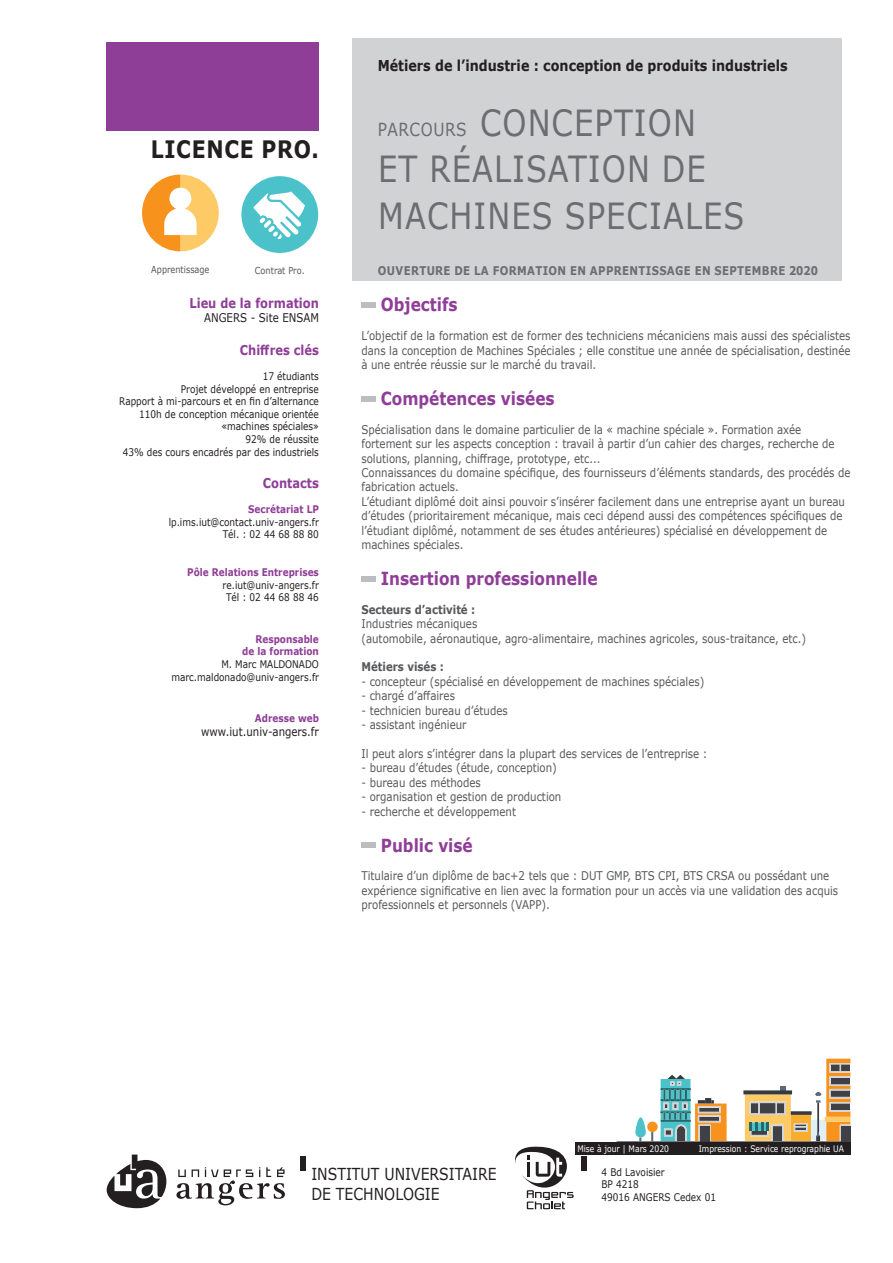
<style>
.page{position:relative;width:893px;height:1263px;background:#fff}
.page>*{position:absolute;margin:0;border:0;box-sizing:border-box;transform-origin:0 0}
.t1{font:36px/46.5px "Verdana";letter-spacing:.035em;color:#6c6d70;scale:.85 1}
.t2{font:700 24px "Verdana";letter-spacing:.035em;color:#231f20;scale:.85 1}
.t3{font:700 18px "Verdana";color:#8f3e97;scale:.85 1}
.t4{font:16.5px/20.1px "Verdana";color:#231f20;scale:.85 1}
.t5{font:700 15px "Verdana";color:#231f20;scale:.85 1}
.t6{font:700 13.5px "Verdana";color:#8f3e97;scale:.85 1}
.t7{font:12px/14.4px "Verdana";color:#57585a;scale:.85 1}
.t8{font:700 12px "Verdana";letter-spacing:.035em;color:#6c6d70;scale:.85 1}
.t9{font:12px "Verdana";color:#231f20;scale:.85 1}
.t10{font:700 12px "Verdana";color:#57585a;scale:.85 1}
.t11{font:10.5px/12.6px "Verdana";color:#231f20;text-align:right;scale:.85 1}
.t12{font:700 10.5px/12.6px "Verdana";color:#8f3e97;text-align:right;scale:.85 1}
.t13{font:9.6px "Verdana";color:#57585a;scale:.85 1}
.t14{font:9px "Verdana";color:#fff;scale:.85 1}
.s1{font-size:18px}
</style>
<div class="page">
<div style="left:106px;top:43px;width:213px;height:88px;background:#8f3e97"></div>
<svg style="left:176px;top:1167px;width:109px;height:38px"></svg>
<svg style="left:107px;top:1154px;width:59px;height:54px"></svg>
<div style="left:300px;top:1156px;width:6px;height:14px;background:#231f20"></div>
<div style="left:581px;top:1156px;width:6px;height:14px;background:#231f20"></div>
<svg style="left:617px;top:1059px;width:233px;height:83px"></svg>
<div style="left:841px;top:1126px;width:9px;height:15px;background:#404146"></div>
<svg style="left:515px;top:1146px;width:59px;height:63px"></svg>
<div style="left:575px;top:1142px;width:275px;height:12px;background:#231f20"></div>
<div style="left:353px;top:38px;width:489px;height:243px;background:#d1d2d4"></div>
<div style="left:361px;top:302px;width:15px;height:6px;background:#bcbdc0"></div>
<div style="left:361px;top:396px;width:15px;height:6px;background:#bcbdc0"></div>
<div style="left:361px;top:576px;width:15px;height:6px;background:#bcbdc0"></div>
<div style="left:361px;top:842px;width:15px;height:6px;background:#bcbdc0"></div>
<div style="left:241px;top:176px;width:77px;height:77px;background:#4bc2c9;border-radius:50%"></div>
<svg style="left:251px;top:191px;width:54px;height:50px"></svg>
<svg style="left:142px;top:175px;width:77px;height:76px"></svg>
<h2 class="t2" style="left:151px;top:132px;width:199px">LICENCE PRO.</h2>
<p class="t13" style="left:151px;top:263px;width:70px">Apprentissage</p>
<p class="t13" style="left:255px;top:264px;width:60px">Contrat Pro.</p>
<p class="t6" style="left:189px;top:293px;width:154px">Lieu de la formation</p>
<p class="t9" style="left:204px;top:310px;width:137px">ANGERS - Site ENSAM</p>
<p class="t6" style="left:240px;top:340px;width:94px">Chiffres clés</p>
<p class="t11" style="left:119px;top:370px;width:236px">17 étudiants<br>Projet développé en entreprise<br>Rapport à mi-parcours et en fin d’alternance<br>110h de conception mécanique orientée «machines spéciales»<br>92% de réussite<br>43% des cours encadrés par des industriels</p>
<p class="t6" style="left:263px;top:473px;width:67px">Contacts</p>
<p class="t12" style="left:248px;top:503px;width:85px">Secrétariat LP</p>
<p class="t11" style="left:169px;top:516px;width:178px">lp.ims.iut@contact.univ-angers.fr<br>Tél. : 02 44 68 88 80</p>
<p class="t12" style="left:187px;top:566px;width:156px">Pôle Relations Entreprises</p>
<p class="t11" style="left:223px;top:579px;width:115px;text-align:center">re.iut@univ-angers.fr<br>Tél : 02 44 68 88 46</p>
<p class="t12" style="left:242px;top:632px;width:92px">Responsable de la formation</p>
<p class="t11" style="left:171px;top:658px;width:175px">M. Marc MALDONADO marc.maldonado@univ-angers.fr</p>
<p class="t12" style="left:255px;top:712px;width:77px">Adresse web</p>
<p class="t9" style="left:201px;top:724px;width:140px">www.iut.univ-angers.fr</p>
<p class="t5" style="left:378px;top:55px;width:484px">Métiers de l’industrie : conception de produits industriels</p>
<h1 class="t1" style="left:378px;top:99px;width:433px"><span class="s1">PARCOURS</span> CONCEPTION<br>ET RÉALISATION DE<br>MACHINES SPECIALES</h1>
<p class="t8" style="left:378px;top:262px;width:519px">OUVERTURE DE LA FORMATION EN APPRENTISSAGE EN SEPTEMBRE 2020</p>
<h3 class="t3" style="left:381px;top:292px;width:92px">Objectifs</h3>
<p class="t7" style="left:361px;top:329px;width:577px;text-align:justify">L’objectif de la formation est de former des techniciens mécaniciens mais aussi des spécialistes dans la conception de Machines Spéciales ; elle constitue une année de spécialisation, destinée à une entrée réussie sur le marché du travail.</p>
<h3 class="t3" style="left:381px;top:386px;width:206px">Compétences visées</h3>
<p class="t7" style="left:361px;top:422px;width:577px">Spécialisation dans le domaine particulier de la « machine spéciale ». Formation axée fortement sur les aspects conception : travail à partir d’un cahier des charges, recherche de solutions, planning, chiffrage, prototype, etc...<br>Connaissances du domaine spécifique, des fournisseurs d’éléments standards, des procédés de fabrication actuels.<br>L’étudiant diplômé doit ainsi pouvoir s’insérer facilement dans une entreprise ayant un bureau d’études (prioritairement mécanique, mais ceci dépend aussi des compétences spécifiques de l’étudiant diplômé, notamment de ses études antérieures) spécialisé en développement de machines spéciales.</p>
<h3 class="t3" style="left:381px;top:566px;width:257px">Insertion professionnelle</h3>
<p class="t10" style="left:361px;top:601px;width:135px">Secteurs d’activité :</p>
<p class="t7" style="left:361px;top:617px;width:525px">Industries mécaniques<br>(automobile, aéronautique, agro-alimentaire, machines agricoles, sous-traitance, etc.)</p>
<p class="t10" style="left:361px;top:659px;width:99px">Métiers visés :</p>
<p class="t7" style="left:361px;top:674px;width:405px">- concepteur (spécialisé en développement de machines spéciales)</p>
<p class="t7" style="left:361px;top:689px;width:112px">- chargé d’affaires</p>
<p class="t7" style="left:361px;top:703px;width:174px">- technicien bureau d’études</p>
<p class="t7" style="left:361px;top:717px;width:125px">- assistant ingénieur</p>
<p class="t7" style="left:361px;top:746px;width:409px">Il peut alors s’intégrer dans la plupart des services de l’entreprise :</p>
<p class="t7" style="left:361px;top:761px;width:231px">- bureau d’études (étude, conception)</p>
<p class="t7" style="left:361px;top:775px;width:142px">- bureau des méthodes</p>
<p class="t7" style="left:361px;top:789px;width:237px">- organisation et gestion de production</p>
<p class="t7" style="left:361px;top:804px;width:183px">- recherche et développement</p>
<h3 class="t3" style="left:381px;top:832px;width:110px">Public visé</h3>
<p class="t7" style="left:361px;top:869px;width:562px">Titulaire d’un diplôme de bac+2 tels que : DUT GMP, BTS CPI, BTS CRSA ou possédant une expérience significative en lien avec la formation pour un accès via une validation des acquis professionnels et personnels (VAPP).</p>
<p class="t14" style="left:577px;top:1142px;width:109px">Mise à jour | Mars 2020</p>
<p class="t14" style="left:699px;top:1142px;width:172px">Impression : Service reprographie UA</p>
<h3 class="t4" style="left:311px;top:1164px;width:220px">INSTITUT UNIVERSITAIRE<br>DE TECHNOLOGIE</h3>
<p class="t11" style="left:601px;top:1165px;width:136px;text-align:left">4 Bd Lavoisier<br>BP 4218<br>49016 ANGERS Cedex 01</p>
</div>
